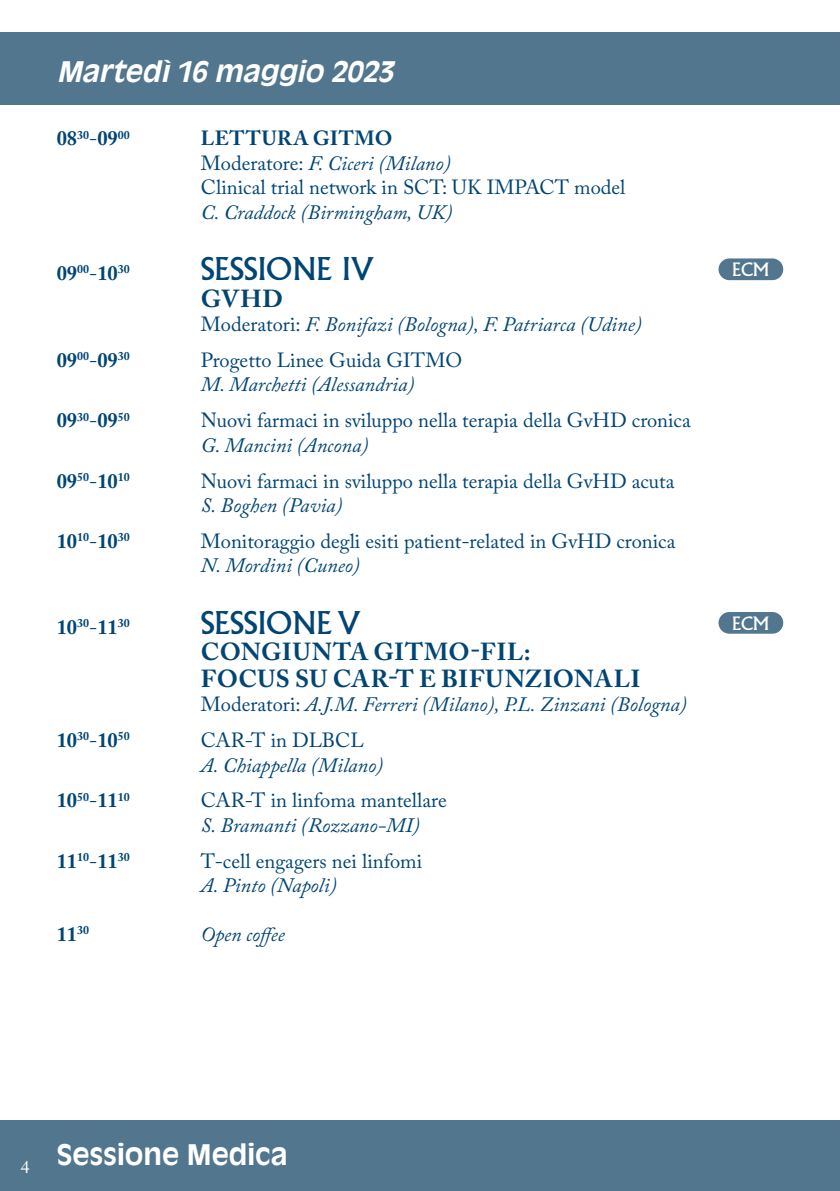
<style>
.page{position:relative;width:840px;height:1191px;background:#fff}
.page>*{position:absolute;margin:0;border:0;box-sizing:border-box;transform-origin:0 0}
.t1{font:30.6px "Albertus MT Std";color:#004574}
.t2{font:italic 700 28px "Antique Olive Std";color:#fff}
.t3{font:700 28px "Antique Olive Std";letter-spacing:-.005em;color:#fff}
.t4{font:700 24.4px/26.6px "Adobe Caslon Pro";letter-spacing:.02em;color:#004574}
.t5{font:20.4px/24.4px "Adobe Caslon Pro";color:#004574}
.t6{font:italic 20.4px "Adobe Caslon Pro";color:#004574}
.t7{font:700 20.4px "Adobe Caslon Pro";color:#004574}
.t8{font:italic 20px "Adobe Caslon Pro";color:#004574}
.t9{font:18px "Albertus MT Std";color:#fff}
.t10{font:18px "Adobe Caslon Pro";color:#fff}
.s1{font-weight:400}
.s2{font-weight:700}
.s3{font-style:italic}
.s4{font-style:normal}
</style>
<div class="page">
<div style="left:0;top:1120px;width:839px;height:71px;background:#51768d"></div>
<div style="left:0;top:33px;width:839px;height:72px;background:#51768d"></div>
<div style="left:718px;top:258px;width:64px;height:22px;background:#51768d;border-radius:11px"></div>
<div style="left:718px;top:612px;width:64px;height:21px;background:#51768d;border-radius:11px"></div>
<h2 class="t2" style="left:57px;top:55px;width:345px">Martedì 16 maggio 2023</h2>
<p class="t7" style="left:57px;top:126px;width:74px">08<sup>30</sup><span class="s1">-</span>09<sup>00</sup></p>
<p class="t5" style="left:201px;top:126px;width:426px"><span class="s2">LETTURA GITMO<br></span>Moderatore: <span class="s3">F. Ciceri (Milano)<br></span>Clinical trial network in SCT: UK IMPACT model</p>
<p class="t6" style="left:201px;top:200px;width:253px">C. Craddock (Birmingham, UK)</p>
<p class="t7" style="left:57px;top:261px;width:74px">09<sup>00</sup><span class="s1">-</span>10<sup>30</sup></p>
<h1 class="t1" style="left:201px;top:251px;width:175px">SESSIONE IV</h1>
<p class="t9" style="left:731px;top:259px;width:38px">ECM</p>
<p class="t4" style="left:201px;top:285px;width:84px">GVHD</p>
<p class="t6" style="left:201px;top:312px;width:442px"><span class="s4">Moderatori:</span> F. Bonifazi (Bologna), F. Patriarca (Udine)</p>
<p class="t7" style="left:57px;top:348px;width:74px">09<sup>00</sup><span class="s1">-</span>09<sup>30</sup></p>
<p class="t5" style="left:201px;top:348px;width:263px">Progetto Linee Guida GITMO</p>
<p class="t6" style="left:201px;top:372px;width:215px">M. Marchetti (Alessandria)</p>
<p class="t7" style="left:57px;top:408px;width:74px">09<sup>30</sup><span class="s1">-</span>09<sup>50</sup></p>
<p class="t5" style="left:201px;top:408px;width:491px">Nuovi farmaci in sviluppo nella terapia della GvHD cronica</p>
<p class="t6" style="left:201px;top:433px;width:169px">G. Mancini (Ancona)</p>
<p class="t7" style="left:57px;top:469px;width:74px">09<sup>50</sup><span class="s1">-</span>10<sup>10</sup></p>
<p class="t5" style="left:201px;top:468px;width:475px">Nuovi farmaci in sviluppo nella terapia della GvHD acuta</p>
<p class="t6" style="left:201px;top:493px;width:143px">S. Boghen (Pavia)</p>
<p class="t7" style="left:57px;top:529px;width:74px">10<sup>10</sup><span class="s1">-</span>10<sup>30</sup></p>
<p class="t5" style="left:201px;top:529px;width:476px">Monitoraggio degli esiti patient-related in GvHD cronica</p>
<p class="t6" style="left:201px;top:553px;width:160px">N. Mordini (Cuneo)</p>
<p class="t7" style="left:57px;top:614px;width:74px">10<sup>30</sup><span class="s1">-</span>11<sup>30</sup></p>
<h1 class="t1" style="left:201px;top:605px;width:161px">SESSIONE V</h1>
<p class="t9" style="left:731px;top:612px;width:38px">ECM</p>
<p class="t4" style="left:201px;top:638px;width:441px">CONGIUNTA GITMO-FIL:<br>FOCUS SU CAR-T E BIFUNZIONALI</p>
<p class="t6" style="left:201px;top:692px;width:487px"><span class="s4">Moderatori:</span> A.J.M. Ferreri (Milano), P.L. Zinzani (Bologna)</p>
<p class="t7" style="left:57px;top:728px;width:74px">10<sup>30</sup><span class="s1">-</span>10<sup>50</sup></p>
<p class="t5" style="left:201px;top:728px;width:164px">CAR-T in DLBCL</p>
<p class="t6" style="left:201px;top:752px;width:184px">A. Chiappella (Milano)</p>
<p class="t7" style="left:57px;top:788px;width:74px">10<sup>50</sup><span class="s1">-</span>11<sup>10</sup></p>
<p class="t5" style="left:201px;top:788px;width:247px">CAR-T in linfoma mantellare</p>
<p class="t6" style="left:201px;top:813px;width:220px">S. Bramanti (Rozzano-MI)</p>
<p class="t7" style="left:57px;top:848px;width:74px">11<sup>10</sup><span class="s1">-</span>11<sup>30</sup></p>
<p class="t5" style="left:201px;top:848px;width:222px">T-cell engagers nei linfomi</p>
<p class="t6" style="left:201px;top:873px;width:137px">A. Pinto (Napoli)</p>
<p class="t7" style="left:57px;top:922px;width:34px">11<sup>30</sup></p>
<p class="t8" style="left:201px;top:922px;width:85px">Open coffee</p>
<p class="t10" style="left:21px;top:1155px;width:10px">4</p>
<h2 class="t3" style="left:57px;top:1137px;width:232px">Sessione Medica</h2>
</div>
